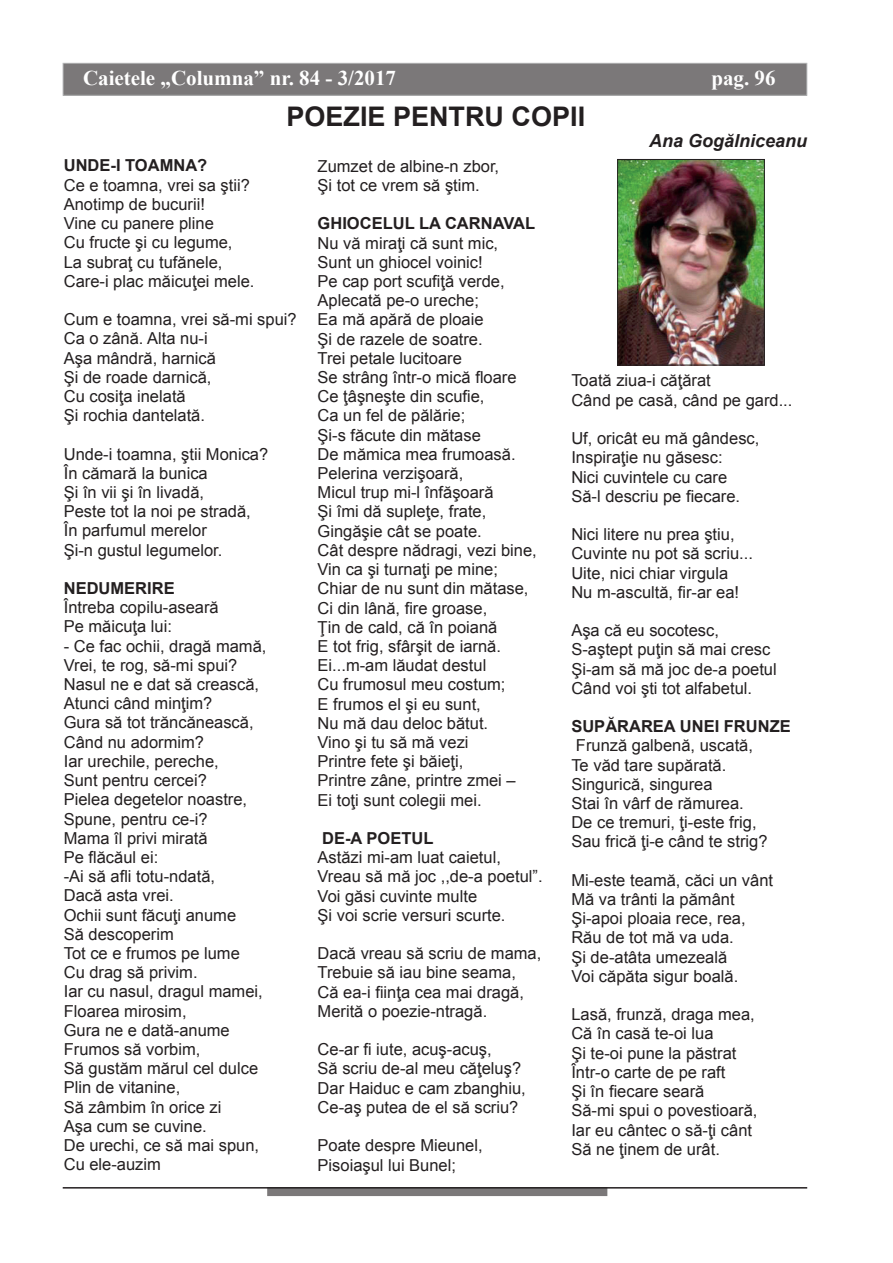
<style>
.page{position:relative;width:893px;height:1263px;background:#fff}
.page>*{position:absolute;margin:0;border:0;box-sizing:border-box;transform-origin:0 0}
.t1{font:700 27px "Arial";color:#231f20}
.t2{font:700 21px "Times New Roman";color:#fff}
.t3{font:italic 700 18px "Arial";color:#231f20}
.t4{font:16.5px/19.2px "Arial";color:#231f20}
.t5{font:700 16.5px "Arial";color:#231f20}
</style>
<div class="page">
<div style="left:63px;top:63px;width:744px;height:32px;background:#7b7879"></div>
<div style="left:63px;top:63px;width:744px;height:33px;border:1px solid #808285"></div>
<hr style="left:63px;top:1187px;width:744px;height:1px;background:#231f20">
<svg style="left:267px;top:1188px;width:340px;height:8px;background:#747172"></svg>
<img style="left:619px;top:161px;width:144px;height:202px">
<div style="left:617px;top:159px;width:148px;height:206px;border:1px solid #231f20"></div>
<p class="t2" style="left:83px;top:63px;width:315px">Caietele „Columna” nr. 84 - 3/2017</p>
<p class="t2" style="left:711px;top:63px;width:66px">pag. 96</p>
<h1 class="t1" style="left:287px;top:98px;width:300px">POEZIE PENTRU COPII</h1>
<p class="t3" style="left:649px;top:128px;width:160px">Ana Gogălniceanu</p>
<p class="t5" style="left:64px;top:155px;width:145px">UNDE-I TOAMNA?</p>
<p class="t4" style="left:64px;top:175px;width:192px">Ce e toamna, vrei sa ştii?<br>Anotimp de bucurii!<br>Vine cu panere pline<br>Cu fructe şi cu legume,<br>La subraţ cu tufănele,<br>Care-i plac măicuţei mele.</p>
<p class="t4" style="left:64px;top:310px;width:234px">Cum e toamna, vrei să-mi spui?<br>Ca o zână. Alta nu-i<br>Aşa mândră, harnică<br>Şi de roade darnică,<br>Cu cosiţa inelată<br>Şi rochia dantelată.</p>
<p class="t4" style="left:64px;top:444px;width:206px">Unde-i toamna, ştii Monica?<br>În cămară la bunica<br>Şi în vii şi în livadă,<br>Peste tot la noi pe stradă,<br>În parfumul merelor<br>Şi-n gustul legumelor.</p>
<p class="t5" style="left:64px;top:577px;width:112px">NEDUMERIRE</p>
<p class="t4" style="left:64px;top:598px;width:156px">Întreba copilu-aseară<br>Pe măicuţa lui:</p>
<p class="t4" style="left:64px;top:636px;width:204px">- Ce fac ochii, dragă mamă,<br>Vrei, te rog, să-mi spui?<br>Nasul ne e dat să crească,<br>Atunci când minţim?<br>Gura să tot trăncănească,<br>Când nu adormim?<br>Iar urechile, pereche,<br>Sunt pentru cercei?<br>Pielea degetelor noastre,<br>Spune, pentru ce-i?<br>Mama îl privi mirată<br>Pe flăcăul ei:<br>-Ai să afli totu-ndată,<br>Dacă asta vrei.<br>Ochii sunt făcuţi anume<br>Să descoperim<br>Tot ce e frumos pe lume<br>Cu drag să privim.<br>Iar cu nasul, dragul mamei,<br>Floarea mirosim,<br>Gura ne e dată-anume<br>Frumos să vorbim,<br>Să gustăm mărul cel dulce<br>Plin de vitanine,<br>Să zâmbim în orice zi<br>Aşa cum se cuvine.<br>De urechi, ce să mai spun,<br>Cu ele-auzim</p>
<p class="t4" style="left:318px;top:157px;width:183px">Zumzet de albine-n zbor,<br>Şi tot ce vrem să ştim.</p>
<p class="t5" style="left:318px;top:213px;width:219px">GHIOCELUL LA CARNAVAL</p>
<p class="t4" style="left:318px;top:233px;width:221px">Nu vă miraţi că sunt mic,<br>Sunt un ghiocel voinic!<br>Pe cap port scufiţă verde,<br>Aplecată pe-o ureche;<br>Ea mă apără de ploaie<br>Şi de razele de soatre.<br>Trei petale lucitoare<br>Se strâng într-o mică floare<br>Ce ţâşneşte din scufie,<br>Ca un fel de pălărie;<br>Şi-s făcute din mătase<br>De mămica mea frumoasă.<br>Pelerina verzişoară,<br>Micul trup mi-l înfăşoară<br>Şi îmi dă supleţe, frate,<br>Gingăşie cât se poate.<br>Cât despre nădragi, vezi bine,<br>Vin ca şi turnaţi pe mine;<br>Chiar de nu sunt din mătase,<br>Ci din lână, fire groase,<br>Ţin de cald, că în poiană<br>E tot frig, sfârşit de iarnă.<br>Ei...m-am lăudat destul<br>Cu frumosul meu costum;<br>E frumos el şi eu sunt,<br>Nu mă dau deloc bătut.<br>Vino şi tu să mă vezi<br>Printre fete şi băieţi,<br>Printre zâne, printre zmei –<br>Ei toţi sunt colegii mei.</p>
<p class="t5" style="left:322px;top:827px;width:113px">DE-A POETUL</p>
<p class="t4" style="left:318px;top:848px;width:226px">Astăzi mi-am luat caietul,<br>Vreau să mă joc ,,de-a poetul”.<br>Voi găsi cuvinte multe<br>Şi voi scrie versuri scurte.</p>
<p class="t4" style="left:318px;top:944px;width:225px">Dacă vreau să scriu de mama,<br>Trebuie să iau bine seama,<br>Că ea-i fiinţa cea mai dragă,<br>Merită o poezie-ntragă.</p>
<p class="t4" style="left:318px;top:1040px;width:210px">Ce-ar fi iute, acuş-acuş,<br>Să scriu de-al meu căţeluş?<br>Dar Haiduc e cam zbanghiu,<br>Ce-aş putea de el să scriu?</p>
<p class="t4" style="left:318px;top:1136px;width:167px">Poate despre Mieunel,<br>Pisoiaşul lui Bunel;</p>
<p class="t4" style="left:571px;top:371px;width:223px">Toată ziua-i căţărat<br>Când pe casă, când pe gard...</p>
<p class="t4" style="left:571px;top:429px;width:190px">Uf, oricât eu mă gândesc,<br>Inspiraţie nu găsesc:<br>Nici cuvintele cu care<br>Să-l descriu pe fiecare.</p>
<p class="t4" style="left:571px;top:525px;width:183px">Nici litere nu prea ştiu,<br>Cuvinte nu pot să scriu...<br>Uite, nici chiar virgula<br>Nu m-ascultă, fir-ar ea!</p>
<p class="t4" style="left:571px;top:621px;width:207px">Aşa că eu socotesc,<br>S-aştept puţin să mai cresc<br>Şi-am să mă joc de-a poetul<br>Când voi şti tot alfabetul.</p>
<p class="t5" style="left:571px;top:715px;width:221px">SUPĂRAREA UNEI FRUNZE</p>
<p class="t4" style="left:571px;top:736px;width:198px">Frunză galbenă, uscată,<br>Te văd tare supărată.<br>Singurică, singurea<br>Stai în vârf de rămurea.<br>De ce tremuri, ţi-este frig,<br>Sau frică ţi-e când te strig?</p>
<p class="t4" style="left:571px;top:870px;width:203px">Mi-este teamă, căci un vânt<br>Mă va trânti la pământ<br>Şi-apoi ploaia rece, rea,<br>Rău de tot mă va uda.<br>Şi de-atâta umezeală<br>Voi căpăta sigur boală.</p>
<p class="t4" style="left:571px;top:1005px;width:188px">Lasă, frunză, draga mea,<br>Că în casă te-oi lua<br>Şi te-oi pune la păstrat<br>Într-o carte de pe raft<br>Şi în fiecare seară<br>Să-mi spui o povestioară,<br>Iar eu cântec o să-ţi cânt<br>Să ne ţinem de urât.</p>
</div>
